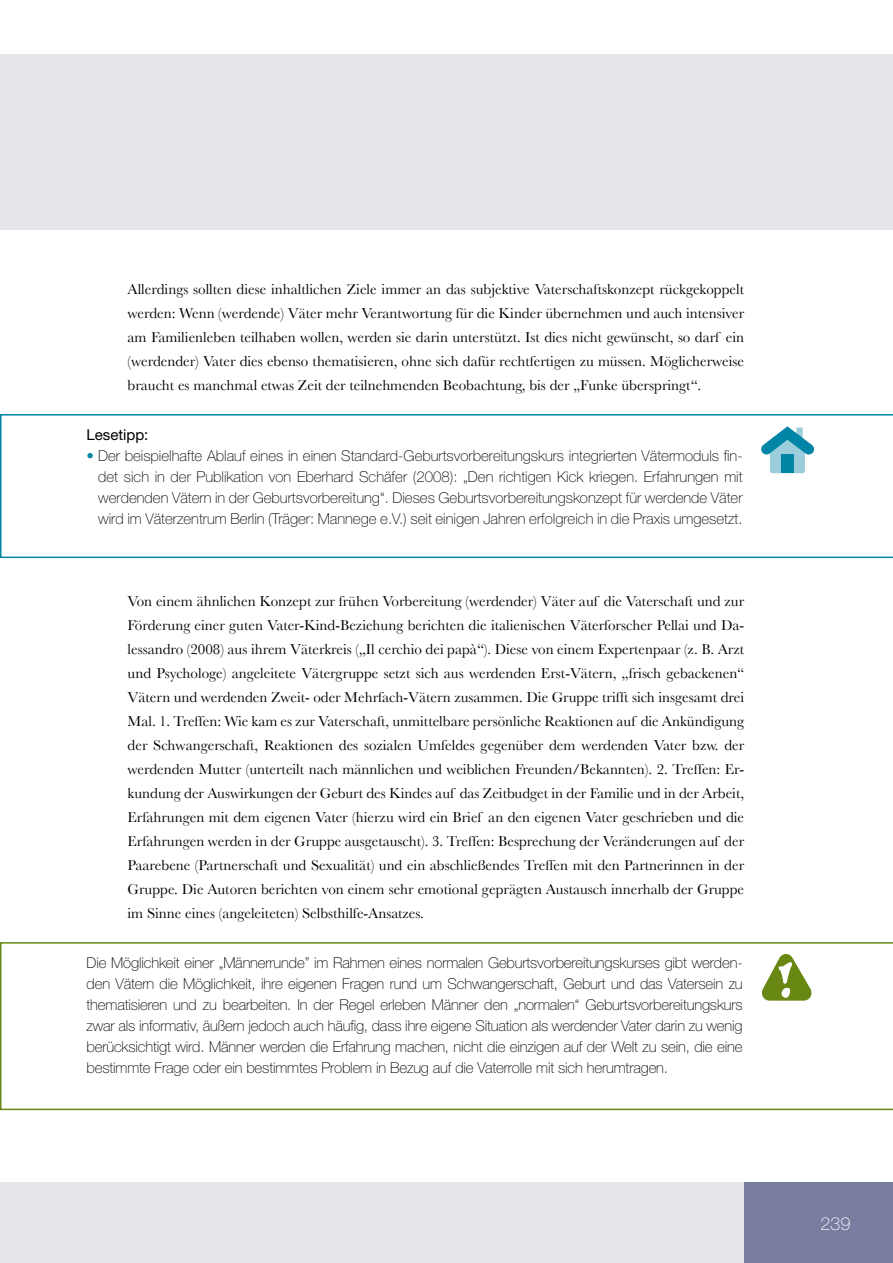
<style>
.page{position:relative;width:893px;height:1263px;background:#fff}
.page>*{position:absolute;margin:0;border:0;box-sizing:border-box;transform-origin:0 0}
.t1{font:100 18px "Helvetica Neue";color:#fff}
.t2{font:15px/24px "Baskerville";color:#000;text-align:justify}
.t3{font:100 15px/21px "Helvetica Neue";letter-spacing:-.005em;color:#000;text-align:justify}
.t4{font:15px "Helvetica Neue";color:#000}
.s1{color:#0085a7}
</style>
<div class="page">
<div style="left:0;top:1182px;width:744px;height:81px;background:#e5e4eb"></div>
<div style="left:744px;top:1182px;width:149px;height:81px;background:#797ea0"></div>
<div style="left:0;top:54px;width:893px;height:176px;background:#e5e4eb"></div>
<svg style="left:0;top:414px;width:893px;height:144px"></svg>
<svg style="left:760px;top:426px;width:55px;height:47px"></svg>
<div style="left:781px;top:454px;width:13px;height:19px;background:#0085a7"></div>
<svg style="left:0;top:942px;width:893px;height:168px"></svg>
<svg style="left:762px;top:954px;width:50px;height:46px"></svg>
<p class="t2" style="left:128px;top:277px;width:618px">Allerdings sollten diese inhaltlichen Ziele immer an das subjektive Vaterschaftskonzept rückgekoppelt werden: Wenn (werdende) Väter mehr Verantwortung für die Kinder übernehmen und auch intensiver am Familienleben teilhaben wollen, werden sie darin unterstützt. Ist dies nicht gewünscht, so darf ein (werdender) Vater dies ebenso thematisieren, ohne sich dafür rechtfertigen zu müssen. Möglicherweise braucht es manchmal etwas Zeit der teilnehmenden Beobachtung, bis der „Funke überspringt“.</p>
<p class="t4" style="left:87px;top:426px;width:63px">Lesetipp:</p>
<p class="t3" style="left:98px;top:445px;width:646px;text-indent:-12px"><span class="s1">•</span> Der beispielhafte Ablauf eines in einen Standard-Geburtsvorbereitungskurs integrierten Vätermoduls fin&shy;det sich in der Publikation von Eberhard Schäfer (2008): „Den richtigen Kick kriegen. Erfahrungen mit werdenden Vätern in der Geburtsvorbereitung“. Dieses Geburtsvorbereitungskonzept für werdende Väter wird im Väterzentrum Berlin (Träger: Mannege e.V.) seit einigen Jahren erfolgreich in die Praxis umgesetzt.</p>
<p class="t2" style="left:128px;top:589px;width:618px">Von einem ähnlichen Konzept zur frühen Vorbereitung (werdender) Väter auf die Vaterschaft und zur Förderung einer guten Vater-Kind-Beziehung berichten die italienischen Väterforscher Pellai und Da&shy;lessandro (2008) aus ihrem Väterkreis („Il cerchio dei papà“). Diese von einem Expertenpaar (z. B. Arzt und Psychologe) angeleitete Vätergruppe setzt sich aus werdenden Erst-Vätern, „frisch gebackenen“ Vätern und werdenden Zweit- oder Mehrfach-Vätern zusammen. Die Gruppe trifft sich insgesamt drei Mal. 1. Treffen: Wie kam es zur Vaterschaft, unmittelbare persönliche Reaktionen auf die Ankündigung der Schwangerschaft, Reaktionen des sozialen Umfeldes gegenüber dem werdenden Vater bzw. der werdenden Mutter (unterteilt nach männlichen und weiblichen Freunden/Bekannten). 2. Treffen: Er&shy;kundung der Auswirkungen der Geburt des Kindes auf das Zeitbudget in der Familie und in der Arbeit, Erfahrungen mit dem eigenen Vater (hierzu wird ein Brief an den eigenen Vater geschrieben und die Erfahrungen werden in der Gruppe ausgetauscht). 3. Treffen: Besprechung der Veränderungen auf der Paarebene (Partnerschaft und Sexualität) und ein abschließendes Treffen mit den Partnerinnen in der Gruppe. Die Autoren berichten von einem sehr emotional geprägten Austausch innerhalb der Gruppe im Sinne eines (angeleiteten) Selbsthilfe-Ansatzes.</p>
<p class="t3" style="left:87px;top:952px;width:658px">Die Möglichkeit einer „Männerrunde” im Rahmen eines normalen Geburtsvorbereitungskurses gibt werden&shy;den Vätern die Möglichkeit, ihre eigenen Fragen rund um Schwangerschaft, Geburt und das Vatersein zu thematisieren und zu bearbeiten. In der Regel erleben Männer den „normalen“ Geburtsvorbereitungskurs zwar als informativ, äußern jedoch auch häufig, dass ihre eigene Situation als werdender Vater darin zu wenig berücksichtigt wird. Männer werden die Erfahrung machen, nicht die einzigen auf der Welt zu sein, die eine bestimmte Frage oder ein bestimmtes Problem in Bezug auf die Vaterrolle mit sich herumtragen.</p>
<p class="t1" style="left:820px;top:1214px;width:32px">239</p>
</div>
